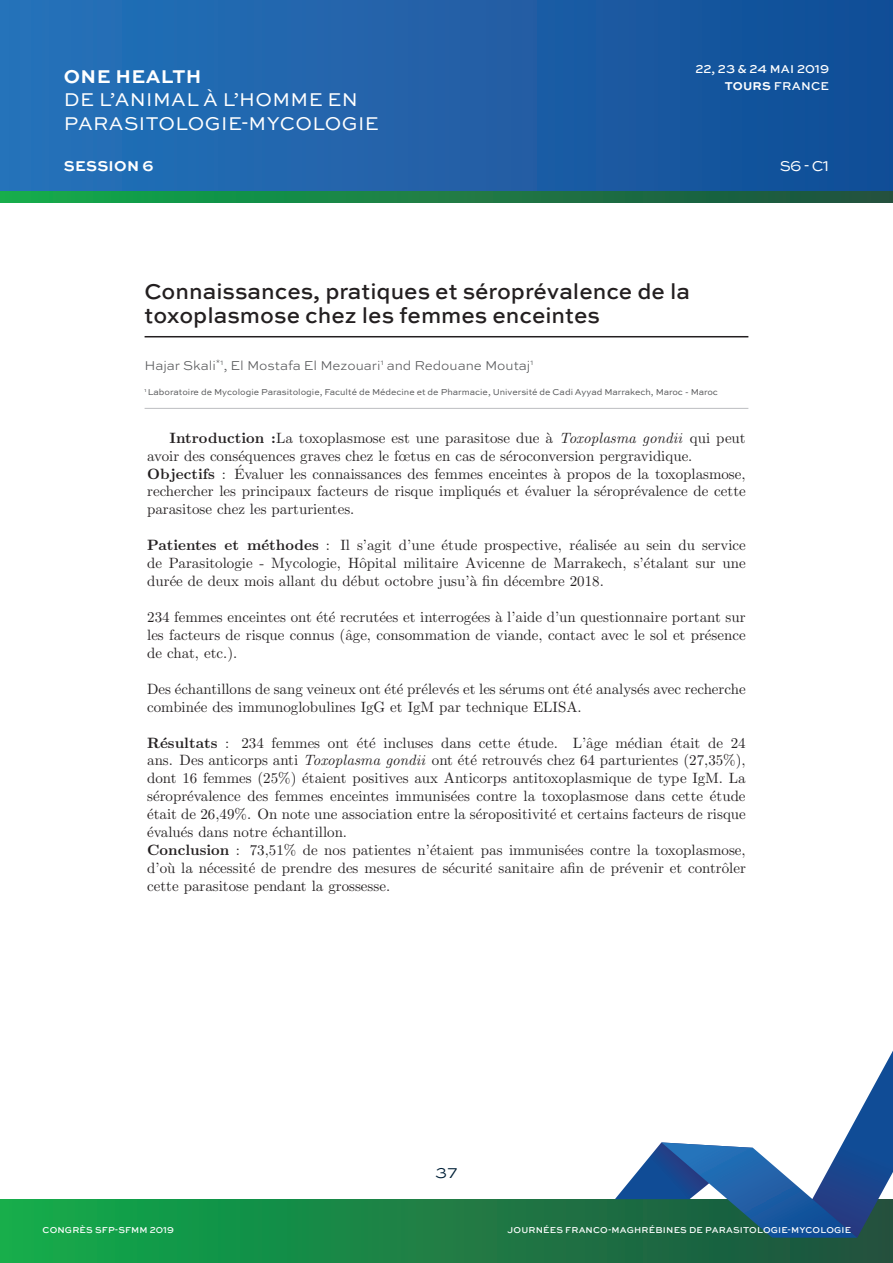
<style>
.page{position:relative;width:893px;height:1263px;background:#fff}
.page>*{position:absolute;margin:0;border:0;box-sizing:border-box;transform-origin:0 0}
.t1{font:500 22.5px/24px "Sweet Sans Pro";color:#231f20}
.t2{font:19.5px/23.4px "Sweet Sans Pro";letter-spacing:.02em;color:#fff}
.t3{font:700 19.5px "Sweet Sans Pro";letter-spacing:.02em;color:#fff}
.t4{font:300 18px "Sweet Sans Pro";color:#002037}
.t5{font:15px/18px "CMR10";color:#231f20}
.t6{font:15px "CMBX10";color:#231f20}
.t7{font:700 15px "Sweet Sans Pro";letter-spacing:.02em;color:#fff}
.t8{font:15px "Sweet Sans Pro";color:#fff}
.t9{font:300 13.5px "Sweet Sans Pro";color:#57585a}
.t10{font:500 12px/16.5px "Sweet Sans Pro";letter-spacing:.02em;color:#fff;text-align:right}
.t11{font:9px "Sweet Sans Pro";color:#57585a}
.t12{font:500 9px "Sweet Sans Pro";letter-spacing:.02em;color:#fff}
.s1{font-weight:700}
.s2{font-family:"CMBX10"}
.s3{font-family:"CMTI10"}
</style>
<div class="page">
<div style="left:0;top:1199px;width:893px;height:64px;background:linear-gradient(to right,#13ac4c,#214f3e)"></div>
<div style="left:0;top:0;width:893px;height:191px;background:linear-gradient(to right,#2873ba,#124d96)"></div>
<svg style="left:615px;top:1051px;width:278px;height:187px"></svg>
<svg style="left:0;top:191px;width:893px;height:12px;background:#197d44"></svg>
<hr style="left:145px;top:336px;width:603px;height:1px;background:#231f20">
<hr style="left:145px;top:408px;width:603px;height:1px;background:#bcbdc0">
<h2 class="t3" style="left:64px;top:62px;width:139px">ONE HEALTH</h2>
<h2 class="t2" style="left:64px;top:87px;width:316px">DE L’ANIMAL À L’HOMME EN<br>PARASITOLOGIE-MYCOLOGIE</h2>
<p class="t10" style="left:695px;top:60px;width:135px">22, 23 &amp; 24 MAI 2019<br><span class="s1">TOURS</span> FRANCE</p>
<p class="t7" style="left:64px;top:154px;width:91px">SESSION 6</p>
<p class="t8" style="left:780px;top:155px;width:51px">S6 - C1</p>
<h1 class="t1" style="left:145px;top:279px;width:547px">Connaissances, pratiques et séroprévalence de la toxoplasmose chez les femmes enceintes</h1>
<p class="t9" style="left:145px;top:356px;width:390px">Hajar Skali<sup>*1</sup>, El Mostafa El Mezouari<sup>1</sup> and Redouane Moutaj<sup>1</sup></p>
<p class="t11" style="left:145px;top:386px;width:575px"><sup>1</sup> Laboratoire de Mycologie Parasitologie, Faculté de Médecine et de Pharmacie, Université de Cadi Ayyad Marrakech, Maroc - Maroc</p>
<p class="t6" style="left:417px;top:382px;width:61px">R´esum´e</p>
<p class="t5" style="left:147px;top:430px;width:600px;text-indent:22px"><span class="s2">Introduction :</span>La toxoplasmose est une parasitose due `a <span class="s3">Toxoplasma gondii</span> qui peut avoir des cons´equences graves chez le fœtus en cas de s´eroconversion pergravidique.<br><span class="s2">Objectifs</span> : Evaluer les connaissances des femmes enceintes `a propos de la toxoplasmose,</p>
<p class="t5" style="left:147px;top:460px;width:600px;line-height:21.8px;text-indent:89px">´<br>rechercher les principaux facteurs de risque impliqu´es et ´evaluer la s´eropr´evalence de cette</p>
<p class="t5" style="left:147px;top:502px;width:209px">parasitose chez les parturientes.</p>
<p class="t5" style="left:147px;top:537px;width:600px;text-align:justify"><span class="s2">Patientes et m´ethodes</span> : Il s’agit d’une ´etude prospective, r´ealis´ee au sein du service de Parasitologie - Mycologie, Hˆopital militaire Avicenne de Marrakech, s’´etalant sur une dur´ee de deux mois allant du d´ebut octobre jusu’`a fin d´ecembre 2018.</p>
<p class="t5" style="left:147px;top:609px;width:600px;text-align:justify">234 femmes enceintes ont ´et´e recrut´ees et interrog´ees `a l’aide d’un questionnaire portant sur les facteurs de risque connus (ˆage, consommation de viande, contact avec le sol et pr´esence de chat, etc.).</p>
<p class="t5" style="left:147px;top:681px;width:600px">Des ´echantillons de sang veineux ont ´et´e pr´elev´es et les s´erums ont ´et´e analys´es avec recherche combin´ee des immunoglobulines IgG et IgM par technique ELISA.</p>
<p class="t5" style="left:147px;top:735px;width:601px"><span class="s2">R´esultats</span> : 234 femmes ont ´et´e incluses dans cette ´etude. L’ˆage m´edian ´etait de 24 ans. Des anticorps anti <span class="s3">Toxoplasma gondii</span> ont ´et´e retrouv´es chez 64 parturientes (27,35%), dont 16 femmes (25%) ´etaient positives aux Anticorps antitoxoplasmique de type IgM. La s´eropr´evalence des femmes enceintes immunis´ees contre la toxoplasmose dans cette ´etude ´etait de 26,49%. On note une association entre la s´eropositivit´e et certains facteurs de risque ´evalu´es dans notre ´echantillon.<br><span class="s2">Conclusion</span> : 73,51% de nos patientes n’´etaient pas immunis´ees contre la toxoplasmose, d’o`u la n´ecessit´e de prendre des mesures de s´ecurit´e sanitaire afin de pr´evenir et contrˆoler cette parasitose pendant la grossesse.</p>
<p class="t4" style="left:435px;top:1159px;width:24px">37</p>
<p class="t12" style="left:43px;top:1223px;width:133px">CONGRÈS SFP-SFMM 2019</p>
<p class="t12" style="left:507px;top:1223px;width:345px">JOURNÉES FRANCO-MAGHRÉBINES DE PARASITOLOGIE-MYCOLOGIE</p>
</div>
